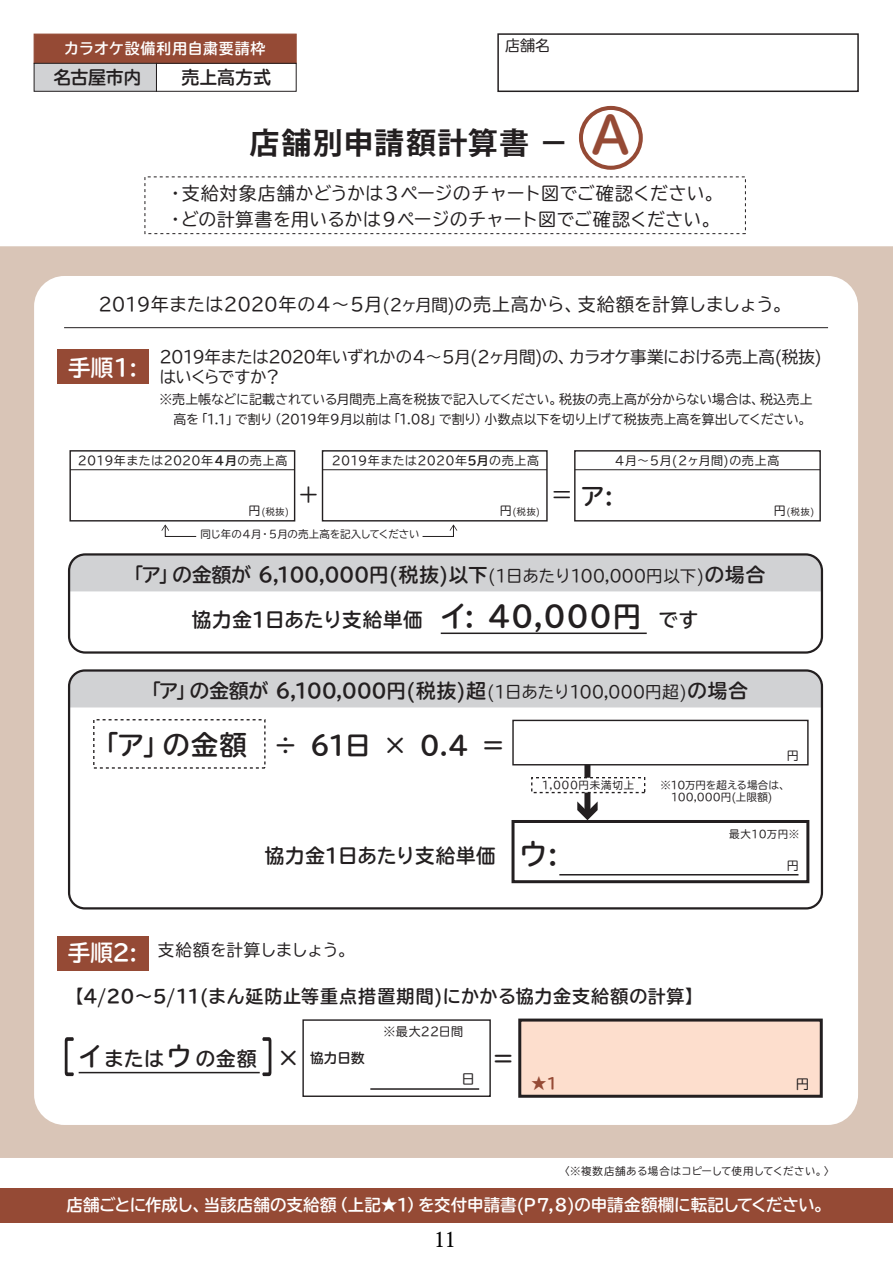
<style>
.page{position:relative;width:893px;height:1263px;background:#fff}
.page>*{position:absolute;margin:0;border:0;box-sizing:border-box;transform-origin:0 0}
.t1{font:700 30px "Koz Go Pr 6 N";letter-spacing:.045em;color:#231f20}
.t2{font:700 27px "TBUDR Go Std";color:#231f20}
.t3{font:700 25.5px "TBUDR Go Std";color:#231f20}
.t4{font:700 24px "TBUDR Go Std";color:#231f20}
.t5{font:24px "TBUDR Go Std";color:#231f20}
.t6{font:700 22.5px "TBUDR Go Std";letter-spacing:-.01em;color:#fff}
.t7{font:500 21px "Koz Min Pr 6 N";color:#030303}
.t8{font:700 19.5px "TBUDR Go Std";letter-spacing:.01em;color:#231f20}
.t9{font:18px/25.5px "TBUDR Go Std";color:#231f20}
.t10{font:700 18px "TBUDR Go Std";letter-spacing:.035em;color:#231f20}
.t11{font:16.5px/19.8px "TBUDR Go Std";letter-spacing:-.035em;color:#231f20}
.t12{font:700 16.5px "TBUDR Go Std";letter-spacing:-.005em;color:#fff}
.t13{font:16.5px "TBUDR Go Std";letter-spacing:-.005em;color:#231f20}
.t14{font:700 15px "TBUDR Go Std";letter-spacing:.045em;color:#fff}
.t15{font:15px "TBUDR Go Std";color:#231f20}
.t16{font:700 15px "TBUDR Go Std";color:#954a35}
.t17{font:700 13.5px "TBUDR Go Std";color:#231f20}
.t18{font:13.5px "TBUDR Go Std";color:#231f20}
.t19{font:12.9px/19.5px "TBUDR Go Std";letter-spacing:-.015em;color:#231f20;text-align:right}
.t20{font:12px "TBUDR Go Std";letter-spacing:.025em;color:#231f20}
.t21{font:12px "TBUDR Go Std";letter-spacing:-.005em;color:#231f20}
.t22{font:10.5px/12.6px "TBUDR Go Std";letter-spacing:.005em;color:#231f20}
.t23{font:10.5px "TBUDR Go Std";letter-spacing:.03em;color:#231f20}
.t24{font:10.5px "TBUDR Go Std";letter-spacing:-.02em;color:#231f20}
.t25{font:10.5px "TBUDR Go Std";letter-spacing:.06em;color:#231f20}
.t26{font:9px "TBUDR Go Std";color:#231f20}
.s1{font-family:"TBUDR Go Std";font-size:48.6px;color:#954a35}
.s2{font-size:16.5px}
.s3{font-weight:700}
.s4{font-size:12px}
.s5{font-weight:400}
.s6{font-weight:400;font-size:16.5px}
.s7{font-size:28.5px}
.s8{font-size:25.5px}
.s9{font-size:24px}
</style>
<div class="page">
<div style="left:0;top:246px;width:893px;height:912px;background:#d9c5b7"></div>
<div style="left:34px;top:276px;width:824px;height:849px;background:#fff;border-radius:30px"></div>
<div style="left:518px;top:1018px;width:305px;height:80px;background:#fddecd;border:3px solid #231f20"></div>
<div style="left:511px;top:820px;width:298px;height:63px;border:3px solid #231f20"></div>
<div style="left:71px;top:672px;width:749px;height:35px;background:#d1d2d4"></div>
<div style="left:68px;top:669px;width:755px;height:240px;border:2px solid #231f20;border-radius:16px"></div>
<div style="left:71px;top:556px;width:749px;height:35px;background:#d1d2d4"></div>
<div style="left:57px;top:349px;width:92px;height:35px;background:#954a35"></div>
<div style="left:57px;top:936px;width:92px;height:34px;background:#954a35"></div>
<div style="left:0;top:1188px;width:893px;height:34px;background:#954a35"></div>
<div style="left:497px;top:33px;width:362px;height:59px;border:2px solid #231f20"></div>
<div style="left:584px;top:765px;width:6px;height:48px;background:#231f20"></div>
<svg style="left:577px;top:801px;width:21px;height:19px"></svg>
<div style="left:68px;top:553px;width:755px;height:101px;border:2px solid #231f20;border-radius:16px"></div>
<div style="left:302px;top:1019px;width:189px;height:78px;border:1px solid #231f20"></div>
<div style="left:512px;top:720px;width:297px;height:45px;border:1px solid #231f20"></div>
<div style="left:34px;top:34px;width:263px;height:30px;background:#954a35;border:1px solid #954a35"></div>
<div style="left:34px;top:63px;width:123px;height:29px;background:#d1d2d4;border:1px solid #231f20"></div>
<div style="left:156px;top:63px;width:141px;height:29px;border:1px solid #231f20"></div>
<div style="left:579px;top:106px;width:64px;height:64px;border:4px solid #954a35;border-radius:50%"></div>
<hr style="left:64px;top:327px;width:764px;height:1px;background:#231f20">
<hr style="left:441px;top:632px;width:206px;height:2px;background:#231f20">
<hr style="left:370px;top:1088px;width:109px;height:2px;background:#231f20">
<svg style="left:65px;top:1037px;width:9px;height:39px"></svg>
<svg style="left:262px;top:1037px;width:9px;height:39px"></svg>
<hr style="left:559px;top:874px;width:239px;height:1px;background:#231f20">
<hr style="left:79px;top:1072px;width:181px;height:1px;background:#231f20">
<div style="left:69px;top:450px;width:226px;height:71px;border:1px solid #231f20"></div>
<div style="left:322px;top:450px;width:226px;height:71px;border:1px solid #231f20"></div>
<hr style="left:70px;top:469px;width:225px;height:1px;background:#231f20">
<hr style="left:322px;top:469px;width:225px;height:1px;background:#231f20">
<div style="left:574px;top:450px;width:247px;height:71px;border:1px solid #231f20"></div>
<hr style="left:575px;top:469px;width:245px;height:1px;background:#231f20">
<div style="left:531px;top:777px;width:114px;height:16px;background:#fff;border:1px dashed #231f20"></div>
<svg style="left:161px;top:525px;width:36px;height:12px"></svg>
<svg style="left:422px;top:525px;width:35px;height:12px"></svg>
<p class="t15" style="left:505px;top:33px;width:47px">店舗名</p>
<p class="t14" style="left:64px;top:36px;width:203px">カラオケ設備利用自粛要請枠</p>
<p class="t10" style="left:53px;top:63px;width:90px">名古屋市内</p>
<p class="t10" style="left:181px;top:63px;width:91px">売上高方式</p>
<h1 class="t1" style="left:250px;top:126px;width:382px">店舗別申請額計算書 － <span class="s1">A</span></h1>
<p class="t9" style="left:167px;top:180px;width:558px">・支給対象店舗かどうかは３ページのチャート図でご確認ください。・どの計算書を用いるかは９ページのチャート図でご確認ください。</p>
<p class="t9" style="left:98px;top:292px;width:694px">2019年または2020年の４～５月<span class="s2">(２ヶ月間)</span>の売上高から、支給額を計算しましょう。</p>
<p class="t11" style="left:159px;top:347px;width:664px">2019年または2020年いずれかの４～５月(２ヶ月間)の、カラオケ事業における売上高(税抜)はいくらですか？</p>
<p class="t19" style="left:159px;top:389px;width:655px">※売上帳などに記載されている月間売上高を税抜で記入してください。税抜の売上高が分からない場合は、税込売上高を「1.1」で割り（2019年９月以前は「1.08」で割り）小数点以下を切り上げて税抜売上高を算出してください。</p>
<p class="t6" style="left:68px;top:349px;width:71px">手順１:</p>
<p class="t20" style="left:78px;top:451px;width:211px">2019年または2020年<span class="s3">４月</span>の売上高</p>
<p class="t26" style="left:249px;top:504px;width:42px"><span class="s4">円</span>(税抜)</p>
<p class="t26" style="left:500px;top:504px;width:42px"><span class="s4">円</span>(税抜)</p>
<p class="t26" style="left:774px;top:504px;width:42px"><span class="s4">円</span>(税抜)</p>
<p class="t20" style="left:332px;top:451px;width:209px">2019年または2020年<span class="s3">5月</span>の売上高</p>
<p class="t21" style="left:614px;top:451px;width:167px">４月～５月(２ヶ月間)の売上高</p>
<p class="t5" style="left:298px;top:475px;width:22px">+</p>
<p class="t4" style="left:552px;top:476px;width:63px"><span class="s5">=</span> ア:</p>
<p class="t24" style="left:200px;top:525px;width:221px">同じ年の４月・５月の売上高を記入してください</p>
<p class="t8" style="left:125px;top:558px;width:642px">「ア」の金額が 6,100,000円(税抜)以下<span class="s6">(1日あたり100,000円以下)</span>の場合</p>
<p class="t8" style="left:192px;top:604px;width:508px">協力金1日あたり支給単価 <span class="s7">イ: 40,000円</span> です</p>
<p class="t8" style="left:142px;top:675px;width:607px">「ア」の金額が 6,100,000円(税抜)超<span class="s6">(1日あたり100,000円超)</span>の場合</p>
<h2 class="t2" style="left:93px;top:723px;width:156px">「ア」の金額</h2>
<h3 class="t3" style="left:273px;top:724px;width:234px">÷ 61日 × 0.4 ＝</h3>
<p class="t20" style="left:787px;top:746px;width:13px">円</p>
<p class="t25" style="left:542px;top:776px;width:94px">1,000円未満切上</p>
<p class="t8" style="left:265px;top:840px;width:295px">協力金1日あたり支給単価 <span class="s7">ウ:</span></p>
<p class="t22" style="left:660px;top:778px;width:131px">※10万円を超える場合は、　100,000円(上限額)</p>
<p class="t22" style="left:729px;top:827px;width:72px">最大10万円※</p>
<p class="t20" style="left:787px;top:856px;width:13px">円</p>
<p class="t6" style="left:68px;top:934px;width:71px">手順2:</p>
<p class="t13" style="left:158px;top:936px;width:198px">支給額を計算しましょう。</p>
<p class="t10" style="left:66px;top:981px;width:638px">【4/20～5/11(まん延防止等重点措置期間)にかかる協力金支給額の計算】</p>
<p class="t8" style="left:78px;top:1043px;width:224px"><span class="s8">イ</span>または<span class="s8">ウ</span>の金額 <span class="s9">×</span></p>
<p class="t20" style="left:384px;top:1021px;width:81px">※最大22日間</p>
<p class="t17" style="left:310px;top:1047px;width:56px">協力日数</p>
<p class="t4" style="left:493px;top:1038px;width:22px">=</p>
<p class="t18" style="left:461px;top:1067px;width:15px">日</p>
<p class="t16" style="left:532px;top:1071px;width:28px">★1</p>
<p class="t18" style="left:796px;top:1073px;width:15px">円</p>
<p class="t23" style="left:559px;top:1162px;width:277px">〈※複数店舗ある場合はコピーして使用してください。〉</p>
<p class="t12" style="left:66px;top:1191px;width:766px">店舗ごとに作成し、当該店舗の支給額（上記★1）を交付申請書(P７,８)の申請金額欄に転記してください。</p>
<p class="t7" style="left:433px;top:1227px;width:25px">11</p>
</div>
